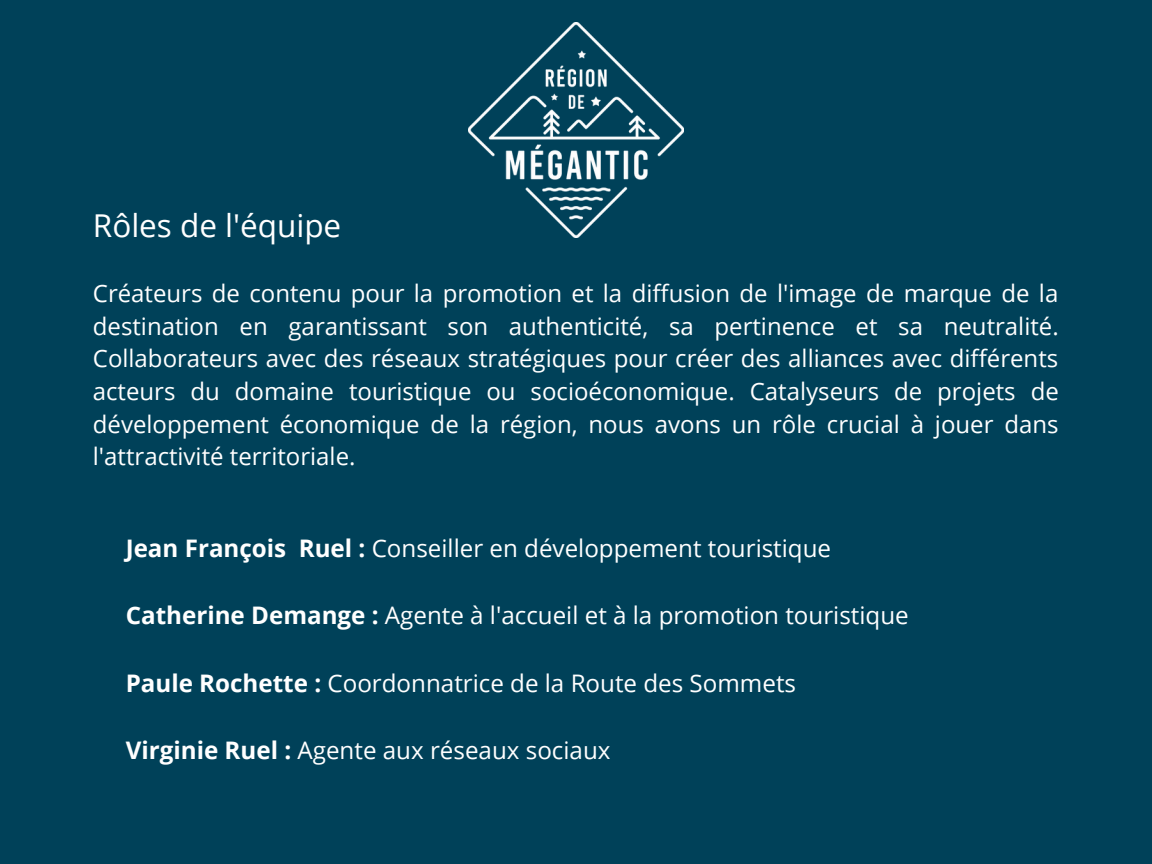
<style>
.page{position:relative;width:1152px;height:864px;background:#004159}
.page>*{position:absolute;margin:0;border:0;box-sizing:border-box;transform-origin:0 0}
.t1{font:31.5px "Open Sans";color:#fff}
.t2{font:24.15px "Open Sans";color:#fff}
.t3{font:24px/32.7px "Open Sans";color:#fff;text-align:justify}
.s1{font-weight:700}
</style>
<div class="page">
<img style="left:468px;top:23px;width:215px;height:215px">
<h1 class="t1" style="left:93px;top:203px;width:250px">Rôles de l'équipe</h1>
<p class="t3" style="left:93px;top:276px;width:967px">Créateurs de contenu pour la promotion et la diffusion de l'image de marque de la destination en garantissant son authenticité, sa pertinence et sa neutralité.<br>Collaborateurs avec des réseaux stratégiques pour créer des alliances avec différents acteurs du domaine touristique ou socioéconomique. Catalyseurs de projets de développement économique de la région, nous avons un rôle crucial à jouer dans l'attractivité territoriale.</p>
<p class="t2" style="left:126px;top:531px;width:707px"><span class="s1">Jean François Ruel :</span> Conseiller en développement touristique</p>
<p class="t2" style="left:126px;top:599px;width:785px"><span class="s1">Catherine Demange :</span> Agente à l'accueil et à la promotion touristique</p>
<p class="t2" style="left:126px;top:666px;width:672px"><span class="s1">Paule Rochette :</span> Coordonnatrice de la Route des Sommets</p>
<p class="t2" style="left:126px;top:734px;width:486px"><span class="s1">Virginie Ruel :</span> Agente aux réseaux sociaux</p>
</div>
